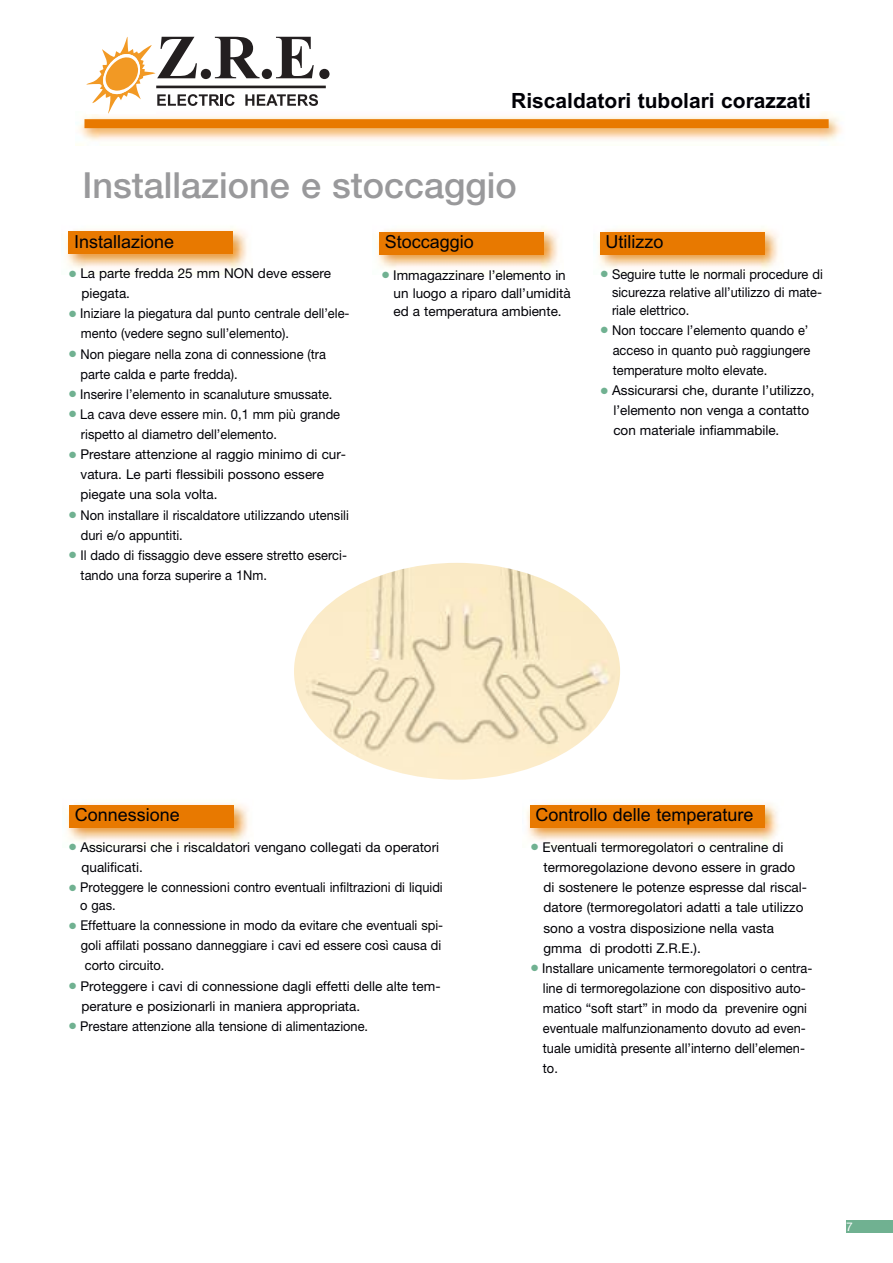
<style>
.page{position:relative;width:893px;height:1263px;background:#fff}
.page>*{position:absolute;margin:0;border:0;box-sizing:border-box;transform-origin:0 0}
.t1{font:500 36px "Helvetica Neue LT Std";color:#99999b}
.t2{font:700 21px "Arial";color:#000006}
.t3{font:18px "Arial";color:#000006}
.t4{font:13.5px/20.1px "Helvetica Neue LT Std";color:#000006;scale:.95 1}
.t5{font:13.5px/20.1px "Helvetica Neue LT Std";color:#000006}
.t6{font:12px "Helvetica Neue LT Std";color:#fff}
.s1{color:#70b191}
</style>
<div class="page">
<img style="left:76px;top:112px;width:766px;height:34px">
<div style="left:84px;top:119px;width:745px;height:9px;background:#e87900"></div>
<div style="left:846px;top:1220px;width:47px;height:13px;background:#70b191"></div>
<img style="left:294px;top:563px;width:326px;height:217px">
<img style="left:66px;top:228px;width:181px;height:46px">
<div style="left:69px;top:232px;width:164px;height:22px;background:#e87900"></div>
<img style="left:527px;top:803px;width:252px;height:44px">
<div style="left:530px;top:805px;width:234px;height:23px;background:#e87900"></div>
<img style="left:67px;top:802px;width:181px;height:46px">
<div style="left:69px;top:805px;width:165px;height:23px;background:#e87900"></div>
<img style="left:598px;top:228px;width:180px;height:46px">
<div style="left:600px;top:232px;width:165px;height:22px;background:#e87900"></div>
<img style="left:377px;top:228px;width:181px;height:46px">
<div style="left:379px;top:232px;width:165px;height:22px;background:#e87900"></div>
<svg style="left:86px;top:36px;width:244px;height:78px"></svg>
<hr style="left:156px;top:86px;width:170px;height:2px;background:#231f20">
<h2 class="t2" style="left:511px;top:89px;width:301px">Riscaldatori tubolari corazzati</h2>
<h1 class="t1" style="left:83px;top:172px;width:436px">Installazione e stoccaggio</h1>
<h3 class="t3" style="left:74px;top:231px;width:102px">Installazione</h3>
<p class="t5" style="left:82px;top:264px;width:251px;text-indent:-12px"><span class="s1">●</span> La parte fredda 25 mm NON deve essere piegata.</p>
<p class="t4" style="left:81px;top:305px;width:284px;text-indent:-12px"><span class="s1">●</span> Iniziare la piegatura dal punto centrale dell’ele&shy;mento (vedere segno sull’elemento).</p>
<p class="t4" style="left:81px;top:345px;width:260px;text-indent:-11px"><span class="s1">●</span> Non piegare nella zona di connessione (tra parte calda e parte fredda).</p>
<p class="t4" style="left:69px;top:385px;width:279px"><span class="s1">●</span> Inserire l’elemento in scanaluture smussate.</p>
<p class="t4" style="left:81px;top:405px;width:274px;text-indent:-12px"><span class="s1">●</span> La cava deve essere min. 0,1 mm più grande rispetto al diametro dell’elemento.</p>
<p class="t5" style="left:81px;top:446px;width:267px;text-indent:-11px"><span class="s1">●</span> Prestare attenzione al raggio minimo di cur&shy;vatura. Le parti flessibili possono essere piegate una sola volta.</p>
<p class="t4" style="left:81px;top:506px;width:284px;text-indent:-12px"><span class="s1">●</span> Non installare il riscaldatore utilizzando utensili duri e/o appuntiti.</p>
<p class="t4" style="left:81px;top:546px;width:282px;text-indent:-11px"><span class="s1">●</span> Il dado di fissaggio deve essere stretto eserci&shy;tando una forza superire a 1Nm.</p>
<h3 class="t3" style="left:385px;top:231px;width:91px">Stoccaggio</h3>
<p class="t5" style="left:394px;top:267px;width:179px;line-height:18px;text-indent:-11px"><span class="s1">●</span> Immagazzinare l’elemento in un luogo a riparo dall’umidità ed a temperatura ambiente.</p>
<h3 class="t3" style="left:605px;top:231px;width:60px">Utilizzo</h3>
<p class="t4" style="left:612px;top:266px;width:223px;line-height:18px;text-align:justify;text-indent:-11px"><span class="s1">●</span> Seguire tutte le normali procedure di sicurezza relative all’utilizzo di mate&shy;riale elettrico.</p>
<p class="t4" style="left:613px;top:321px;width:210px;text-indent:-12px"><span class="s1">●</span> Non toccare l’elemento quando e’ acceso in quanto può raggiungere temperature molto elevate.</p>
<p class="t5" style="left:613px;top:381px;width:203px;text-indent:-12px"><span class="s1">●</span> Assicurarsi che, durante l’utilizzo, l’elemento non venga a contatto con materiale infiammabile.</p>
<h3 class="t3" style="left:75px;top:804px;width:107px">Connessione</h3>
<p class="t5" style="left:82px;top:838px;width:359px;text-indent:-12px"><span class="s1">●</span> Assicurarsi che i riscaldatori vengano collegati da operatori qualificati.</p>
<p class="t4" style="left:80px;top:879px;width:383px;line-height:18px;text-indent:-11px"><span class="s1">●</span> Proteggere le connessioni contro eventuali infiltrazioni di liquidi o gas.</p>
<p class="t4" style="left:81px;top:917px;width:383px;text-indent:-12px"><span class="s1">●</span> Effettuare la connessione in modo da evitare che eventuali spi&shy;goli affilati possano danneggiare i cavi ed essere così causa di corto circuito.</p>
<p class="t5" style="left:82px;top:977px;width:361px;text-indent:-12px"><span class="s1">●</span> Proteggere i cavi di connessione dagli effetti delle alte tem&shy;perature e posizionarli in maniera appropriata.</p>
<p class="t4" style="left:69px;top:1017px;width:316px"><span class="s1">●</span> Prestare attenzione alla tensione di alimentazione.</p>
<h3 class="t3" style="left:535px;top:804px;width:220px">Controllo delle temperature</h3>
<p class="t5" style="left:544px;top:838px;width:265px;text-indent:-12px"><span class="s1">●</span> Eventuali termoregolatori o centraline di termoregolazione devono essere in grado di sostenere le potenze espresse dal riscal&shy;datore (termoregolatori adatti a tale utilizzo sono a vostra disposizione nella vasta gmma di prodotti Z.R.E.).</p>
<p class="t4" style="left:543px;top:959px;width:285px;text-indent:-12px"><span class="s1">●</span> Installare unicamente termoregolatori o centra&shy;line di termoregolazione con dispositivo auto&shy;matico “soft start” in modo da prevenire ogni eventuale malfunzionamento dovuto ad even&shy;tuale umidità presente all’interno dell’elemen&shy;to.</p>
<p class="t6" style="left:846px;top:1222px;width:8px">7</p>
</div>
